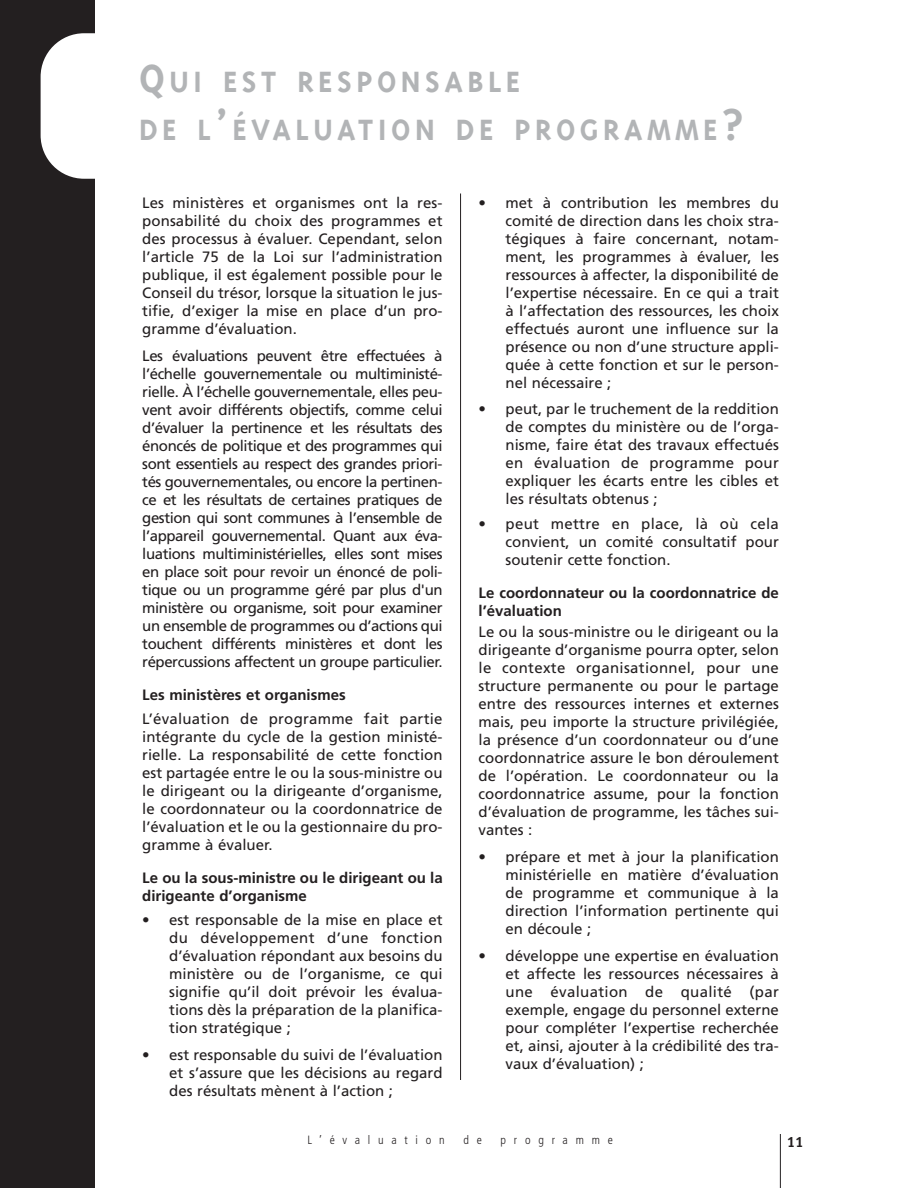
<style>
.page{position:relative;width:918px;height:1188px;background:#fff}
.page>*{position:absolute;margin:0;border:0;box-sizing:border-box;transform-origin:0 0}
.t1{font:700 33.75px/48px "Triplex";letter-spacing:.13em;color:#b2b4b6}
.t2{font:15px/18px "Frutiger";color:#231f20;text-align:justify}
.t3{font:700 15px/18px "Frutiger";color:#231f20}
.t4{font:700 15px "Officina Sans";color:#231f20}
.t5{font:300 condensed 12px "Frutiger";letter-spacing:.65em;color:#231f20}
.s1{font-size:45px}
</style>
<div class="page">
<hr style="left:460px;top:194px;width:1px;height:886px;background:#231f20">
<hr style="left:780px;top:1134px;width:1px;height:54px;background:#231f20">
<div style="left:0;top:0;width:94px;height:1188px;background:#231f20"></div>
<div style="left:41px;top:33px;width:600px;height:146px;background:#fff;border-radius:44px"></div>
<h1 class="t1" style="left:139px;top:59px;width:605px"><span class="s1">Q</span>UI EST RESPONSABLE<br>DE L<span class="s1">’</span>ÉVALUATION DE PROGRAMME<span class="s1">?</span></h1>
<p class="t2" style="left:142px;top:195px;width:302px">Les ministères et organismes ont la res&shy;ponsabilité du choix des programmes et des processus à évaluer. Cependant, selon l’article 75 de la Loi sur l’administration publique, il est également possible pour le Conseil du trésor, lorsque la situation le jus&shy;tifie, d’exiger la mise en place d’un pro&shy;gramme d’évaluation.</p>
<p class="t2" style="left:142px;top:348px;width:302px">Les évaluations peuvent être effectuées à l’échelle gouvernementale ou multiministé&shy;rielle. À l’échelle gouvernementale, elles peu&shy;vent avoir différents objectifs, comme celui d’évaluer la pertinence et les résultats des énoncés de politique et des programmes qui sont essentiels au respect des grandes priori&shy;tés gouvernementales, ou encore la pertinen&shy;ce et les résultats de certaines pratiques de gestion qui sont communes à l’ensemble de l’appareil gouvernemental. Quant aux éva&shy;luations multiministérielles, elles sont mises en place soit pour revoir un énoncé de poli&shy;tique ou un programme géré par plus d'un ministère ou organisme, soit pour examiner un ensemble de programmes ou d’actions qui touchent différents ministères et dont les répercussions affectent un groupe particulier.</p>
<p class="t3" style="left:142px;top:687px;width:205px">Les ministères et organismes</p>
<p class="t2" style="left:142px;top:711px;width:302px">L’évaluation de programme fait partie intégrante du cycle de la gestion ministé&shy;rielle. La responsabilité de cette fonction est partagée entre le ou la sous-ministre ou le dirigeant ou la dirigeante d’organisme, le coordonnateur ou la coordonnatrice de l’évaluation et le ou la gestionnaire du pro&shy;gramme à évaluer.</p>
<p class="t3" style="left:142px;top:870px;width:302px">Le ou la sous-ministre ou le dirigeant ou la dirigeante d’organisme</p>
<p class="t2" style="left:169px;top:912px;width:275px;text-indent:-27px">• est responsable de la mise en place et du développement d’une fonction d’évaluation répondant aux besoins du ministère ou de l’organisme, ce qui signifie qu’il doit prévoir les évalua&shy;tions dès la préparation de la planifica&shy;tion stratégique ;</p>
<p class="t2" style="left:169px;top:1047px;width:275px;text-indent:-27px">• est responsable du suivi de l’évaluation et s’assure que les décisions au regard des résultats mènent à l’action ;</p>
<p class="t2" style="left:506px;top:195px;width:275px;text-indent:-27px">• met à contribution les membres du comité de direction dans les choix stra&shy;tégiques à faire concernant, notam&shy;ment, les programmes à évaluer, les ressources à affecter, la disponibilité de l’expertise nécessaire. En ce qui a trait à l’affectation des ressources, les choix effectués auront une influence sur la présence ou non d’une structure appli&shy;quée à cette fonction et sur le person&shy;nel nécessaire ;</p>
<p class="t2" style="left:506px;top:401px;width:275px;text-indent:-27px">• peut, par le truchement de la reddition de comptes du ministère ou de l’orga&shy;nisme, faire état des travaux effectués en évaluation de programme pour expliquer les écarts entre les cibles et les résultats obtenus ;</p>
<p class="t2" style="left:506px;top:516px;width:275px;text-indent:-27px">• peut mettre en place, là où cela convient, un comité consultatif pour soutenir cette fonction.</p>
<p class="t3" style="left:479px;top:585px;width:302px">Le coordonnateur ou la coordonnatrice de l’évaluation</p>
<p class="t2" style="left:479px;top:624px;width:302px">Le ou la sous-ministre ou le dirigeant ou la dirigeante d’organisme pourra opter, selon le contexte organisationnel, pour une structure permanente ou pour le partage entre des ressources internes et externes mais, peu importe la structure privilégiée, la présence d’un coordonnateur ou d’une coordonnatrice assure le bon déroulement de l’opération. Le coordonnateur ou la coordonnatrice assume, pour la fonction d’évaluation de programme, les tâches sui&shy;vantes :</p>
<p class="t2" style="left:506px;top:849px;width:275px;text-indent:-27px">• prépare et met à jour la planification ministérielle en matière d’évaluation de programme et communique à la direction l’information pertinente qui en découle ;</p>
<p class="t2" style="left:506px;top:948px;width:275px;text-indent:-27px">• développe une expertise en évaluation et affecte les ressources nécessaires à une évaluation de qualité (par exemple, engage du personnel externe pour compléter l’expertise recherchée et, ainsi, ajouter à la crédibilité des tra&shy;vaux d’évaluation) ;</p>
<p class="t5" style="left:308px;top:1135px;width:139px">L’évaluation</p>
<p class="t5" style="left:463px;top:1135px;width:20px">d e</p>
<p class="t5" style="left:501px;top:1135px;width:114px">programme</p>
<p class="t4" style="left:787px;top:1136px;width:18px">11</p>
</div>
